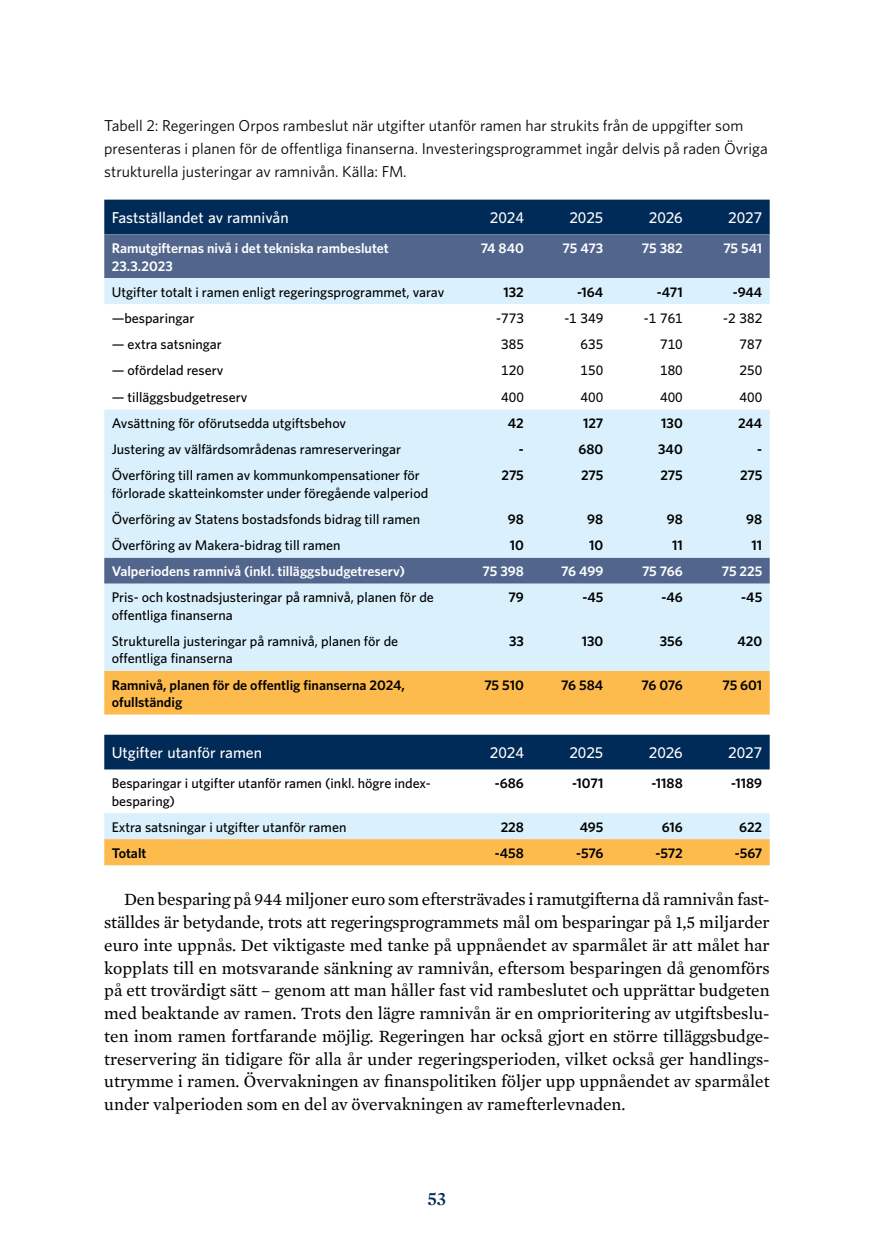
<style>
.page{position:relative;width:874px;height:1241px;background:#fff}
.page>*{position:absolute;margin:0;border:0;box-sizing:border-box;transform-origin:0 0}
.t1{font:600 19.25px "Mercury Display";color:#002a57}
.Kappale_2_SV{font:17.5px/22.8px "Mercury Text G2";color:#000;text-align:justify}
.Taulukko-otsikko_SV{font:15.75px/22.8px "Whitney";color:#000}
.Taulukko-otsikko_vasen{font:500 15.75px "Whitney";color:#fff}
.Taulukko_vasen_medium{font:500 14px/17.5px "Whitney";color:#000}
.Taulukko_oikea_semibold{font:600 14px "Whitney";color:#000}
.Taulukko_vasen_semibold{font:600 14px/17.5px "Whitney";color:#fff}
.Taulukko_vasen_semibold-2{font:600 14px/17.5px "Whitney";color:#000}
.Taulukko_oikea_medium{font:500 14px "Whitney";color:#000}
.Taulukko_oikea_semibold-2{font:600 14px "Whitney";letter-spacing:-.015em;color:#fff}
</style>
<div class="page">
<div style="left:104px;top:200px;width:665px;height:34px;background:#002a57"></div>
<div style="left:104px;top:234px;width:665px;height:44px;background:#52668d"></div>
<svg style="left:104px;top:278px;width:665px;height:392px;fill:#daf1fd"></svg>
<div style="left:104px;top:670px;width:665px;height:44px;background:#fdba4d"></div>
<div style="left:104px;top:734px;width:665px;height:35px;background:#002a57"></div>
<svg style="left:104px;top:813px;width:665px;height:52px"></svg>
<p class="Taulukko-otsikko_SV" style="left:104px;top:114px;width:664px">Tabell 2: Regeringen Orpos rambeslut när utgifter utanför ramen har strukits från de uppgifter som presenteras i planen för de offentliga finanserna. Investeringsprogrammet ingår delvis på raden Övriga strukturella justeringar av ramnivån. Källa: FM.</p>
<p class="Taulukko-otsikko_vasen" style="left:112px;top:207px;width:178px">Fastställandet av ramnivån</p>
<p class="Taulukko-otsikko_vasen" style="left:489px;top:207px;width:35px">2024</p>
<p class="Taulukko-otsikko_vasen" style="left:569px;top:207px;width:35px">2025</p>
<p class="Taulukko-otsikko_vasen" style="left:648px;top:207px;width:35px">2026</p>
<p class="Taulukko-otsikko_vasen" style="left:728px;top:207px;width:35px">2027</p>
<p class="Taulukko_vasen_semibold" style="left:112px;top:239px;width:278px">Ramutgifternas nivå i det tekniska rambeslutet<br>23.3.2023</p>
<p class="Taulukko_oikea_semibold-2" style="left:480px;top:239px;width:45px">74 840</p>
<p class="Taulukko_oikea_semibold-2" style="left:562px;top:239px;width:42px">75 473</p>
<p class="Taulukko_oikea_semibold-2" style="left:641px;top:239px;width:42px">75 382</p>
<p class="Taulukko_oikea_semibold-2" style="left:723px;top:239px;width:40px">75 541</p>
<p class="Taulukko_vasen_medium" style="left:112px;top:283px;width:334px">Utgifter totalt i ramen enligt regeringsprogrammet, varav</p>
<p class="Taulukko_oikea_semibold" style="left:503px;top:282px;width:22px">132</p>
<p class="Taulukko_oikea_semibold" style="left:577px;top:282px;width:28px">-164</p>
<p class="Taulukko_oikea_semibold" style="left:656px;top:282px;width:27px">-471</p>
<p class="Taulukko_oikea_semibold" style="left:732px;top:282px;width:31px">-944</p>
<p class="Taulukko_vasen_medium" style="left:112px;top:309px;width:84px">—besparingar</p>
<p class="Taulukko_oikea_medium" style="left:496px;top:308px;width:29px">-773</p>
<p class="Taulukko_oikea_medium" style="left:564px;top:308px;width:40px">-1 349</p>
<p class="Taulukko_oikea_medium" style="left:643px;top:308px;width:40px">-1 761</p>
<p class="Taulukko_oikea_medium" style="left:722px;top:308px;width:40px">-2 382</p>
<p class="Taulukko_vasen_medium" style="left:112px;top:335px;width:112px">— extra satsningar</p>
<p class="Taulukko_oikea_medium" style="left:501px;top:334px;width:24px">385</p>
<p class="Taulukko_oikea_medium" style="left:580px;top:334px;width:24px">635</p>
<p class="Taulukko_oikea_medium" style="left:659px;top:334px;width:24px">710</p>
<p class="Taulukko_oikea_medium" style="left:739px;top:334px;width:24px">787</p>
<p class="Taulukko_vasen_medium" style="left:112px;top:361px;width:113px">— ofördelad reserv</p>
<p class="Taulukko_oikea_medium" style="left:501px;top:361px;width:24px">120</p>
<p class="Taulukko_oikea_medium" style="left:580px;top:361px;width:24px">150</p>
<p class="Taulukko_oikea_medium" style="left:659px;top:361px;width:24px">180</p>
<p class="Taulukko_oikea_medium" style="left:739px;top:361px;width:24px">250</p>
<p class="Taulukko_vasen_medium" style="left:112px;top:388px;width:137px">— tilläggsbudgetreserv</p>
<p class="Taulukko_oikea_medium" style="left:501px;top:388px;width:24px">400</p>
<p class="Taulukko_oikea_medium" style="left:580px;top:388px;width:24px">400</p>
<p class="Taulukko_oikea_medium" style="left:659px;top:388px;width:24px">400</p>
<p class="Taulukko_oikea_medium" style="left:739px;top:388px;width:24px">400</p>
<p class="Taulukko_vasen_medium" style="left:112px;top:414px;width:236px">Avsättning för oförutsedda utgiftsbehov</p>
<p class="Taulukko_oikea_semibold" style="left:507px;top:414px;width:17px">42</p>
<p class="Taulukko_oikea_semibold" style="left:582px;top:414px;width:22px">127</p>
<p class="Taulukko_oikea_semibold" style="left:661px;top:414px;width:23px">130</p>
<p class="Taulukko_oikea_semibold" style="left:738px;top:414px;width:25px">244</p>
<p class="Taulukko_vasen_medium" style="left:112px;top:440px;width:291px">Justering av välfärdsområdenas ramreserveringar</p>
<p class="Taulukko_oikea_semibold" style="left:518px;top:440px;width:6px">-</p>
<p class="Taulukko_oikea_semibold" style="left:578px;top:440px;width:26px">680</p>
<p class="Taulukko_oikea_semibold" style="left:658px;top:440px;width:26px">340</p>
<p class="Taulukko_oikea_semibold" style="left:757px;top:440px;width:6px">-</p>
<p class="Taulukko_vasen_medium" style="left:112px;top:466px;width:318px">Överföring till ramen av kommunkompensationer för förlorade skatteinkomster under föregående valperiod</p>
<p class="Taulukko_oikea_semibold" style="left:501px;top:466px;width:24px">275</p>
<p class="Taulukko_oikea_semibold" style="left:580px;top:466px;width:24px">275</p>
<p class="Taulukko_oikea_semibold" style="left:660px;top:466px;width:24px">275</p>
<p class="Taulukko_oikea_semibold" style="left:739px;top:466px;width:24px">275</p>
<p class="Taulukko_vasen_medium" style="left:112px;top:510px;width:310px">Överföring av Statens bostadsfonds bidrag till ramen</p>
<p class="Taulukko_oikea_semibold" style="left:507px;top:510px;width:18px">98</p>
<p class="Taulukko_oikea_semibold" style="left:587px;top:510px;width:18px">98</p>
<p class="Taulukko_oikea_semibold" style="left:666px;top:510px;width:18px">98</p>
<p class="Taulukko_oikea_semibold" style="left:745px;top:510px;width:18px">98</p>
<p class="Taulukko_vasen_medium" style="left:112px;top:536px;width:230px">Överföring av Makera-bidrag till ramen</p>
<p class="Taulukko_oikea_semibold" style="left:509px;top:536px;width:16px">10</p>
<p class="Taulukko_oikea_semibold" style="left:589px;top:536px;width:16px">10</p>
<p class="Taulukko_oikea_semibold" style="left:671px;top:536px;width:12px">11</p>
<p class="Taulukko_oikea_semibold" style="left:751px;top:536px;width:12px">11</p>
<p class="Taulukko_vasen_semibold" style="left:112px;top:562px;width:295px">Valperiodens ramnivå (inkl. tilläggsbudgetreserv)</p>
<p class="Taulukko_oikea_semibold-2" style="left:482px;top:562px;width:43px">75 398</p>
<p class="Taulukko_oikea_semibold-2" style="left:561px;top:562px;width:44px">76 499</p>
<p class="Taulukko_oikea_semibold-2" style="left:641px;top:562px;width:42px">75 766</p>
<p class="Taulukko_oikea_semibold-2" style="left:721px;top:562px;width:42px">75 225</p>
<p class="Taulukko_vasen_medium" style="left:112px;top:588px;width:323px">Pris- och kostnadsjusteringar på ramnivå, planen för de offentliga finanserna</p>
<p class="Taulukko_oikea_semibold" style="left:508px;top:588px;width:17px">79</p>
<p class="Taulukko_oikea_semibold" style="left:582px;top:588px;width:22px">-45</p>
<p class="Taulukko_oikea_semibold" style="left:661px;top:588px;width:23px">-46</p>
<p class="Taulukko_oikea_semibold" style="left:741px;top:588px;width:22px">-45</p>
<p class="Taulukko_vasen_medium" style="left:112px;top:632px;width:288px">Strukturella justeringar på ramnivå, planen för de offentliga finanserna</p>
<p class="Taulukko_oikea_semibold" style="left:509px;top:631px;width:16px">33</p>
<p class="Taulukko_oikea_semibold" style="left:581px;top:631px;width:23px">130</p>
<p class="Taulukko_oikea_semibold" style="left:659px;top:631px;width:24px">356</p>
<p class="Taulukko_oikea_semibold" style="left:737px;top:631px;width:26px">420</p>
<p class="Taulukko_vasen_semibold-2" style="left:112px;top:675px;width:294px">Ramnivå, planen för de offentlig finanserna 2024, ofullständig</p>
<p class="Taulukko_oikea_semibold" style="left:484px;top:675px;width:41px">75 510</p>
<p class="Taulukko_oikea_semibold" style="left:561px;top:675px;width:43px">76 584</p>
<p class="Taulukko_oikea_semibold" style="left:641px;top:675px;width:43px">76 076</p>
<p class="Taulukko_oikea_semibold" style="left:722px;top:675px;width:41px">75 601</p>
<p class="Taulukko-otsikko_vasen" style="left:112px;top:742px;width:152px">Utgifter utanför ramen</p>
<p class="Taulukko-otsikko_vasen" style="left:489px;top:742px;width:35px">2024</p>
<p class="Taulukko-otsikko_vasen" style="left:569px;top:742px;width:35px">2025</p>
<p class="Taulukko-otsikko_vasen" style="left:648px;top:742px;width:35px">2026</p>
<p class="Taulukko-otsikko_vasen" style="left:728px;top:742px;width:35px">2027</p>
<p class="Taulukko_vasen_medium" style="left:112px;top:774px;width:320px">Besparingar i utgifter utanför ramen (inkl. högre index&shy;besparing)</p>
<p class="Taulukko_oikea_semibold" style="left:494px;top:773px;width:31px">-686</p>
<p class="Taulukko_oikea_semibold" style="left:572px;top:773px;width:33px">-1071</p>
<p class="Taulukko_oikea_semibold" style="left:651px;top:773px;width:33px">-1188</p>
<p class="Taulukko_oikea_semibold" style="left:730px;top:773px;width:33px">-1189</p>
<p class="Taulukko_vasen_medium" style="left:112px;top:817px;width:236px">Extra satsningar i utgifter utanför ramen</p>
<p class="Taulukko_oikea_semibold" style="left:500px;top:817px;width:25px">228</p>
<p class="Taulukko_oikea_semibold" style="left:579px;top:817px;width:25px">495</p>
<p class="Taulukko_oikea_semibold" style="left:661px;top:817px;width:23px">616</p>
<p class="Taulukko_oikea_semibold" style="left:738px;top:817px;width:25px">622</p>
<p class="Taulukko_vasen_semibold-2" style="left:112px;top:843px;width:36px">Totalt</p>
<p class="Taulukko_oikea_semibold" style="left:494px;top:843px;width:31px">-458</p>
<p class="Taulukko_oikea_semibold" style="left:575px;top:843px;width:29px">-576</p>
<p class="Taulukko_oikea_semibold" style="left:655px;top:843px;width:29px">-572</p>
<p class="Taulukko_oikea_semibold" style="left:734px;top:843px;width:29px">-567</p>
<p class="Kappale_2_SV" style="left:104px;top:887px;width:666px;text-indent:20px">Den besparing på 944 miljoner euro som eftersträvades i ramutgifterna då ramnivån fast&shy;ställdes är betydande, trots att regeringsprogrammets mål om besparingar på 1,5 miljarder euro inte uppnås. Det viktigaste med tanke på uppnåendet av sparmålet är att målet har kopplats till en motsvarande sänkning av ramnivån, eftersom besparingen då genomförs på ett trovärdigt sätt – genom att man håller fast vid rambeslutet och upprättar budgeten med beaktande av ramen. Trots den lägre ramnivån är en omprioritering av utgiftsbeslu&shy;ten inom ramen fortfarande möjlig. Regeringen har också gjort en större tilläggsbudge&shy;treservering än tidigare för alla år under regeringsperioden, vilket också ger handlings&shy;utrymme i ramen. Övervakningen av finanspolitiken följer upp uppnåendet av sparmålet under valperioden som en del av övervakningen av ramefterlevnaden.</p>
<p class="t1" style="left:427px;top:1184px;width:20px">53</p>
</div>
